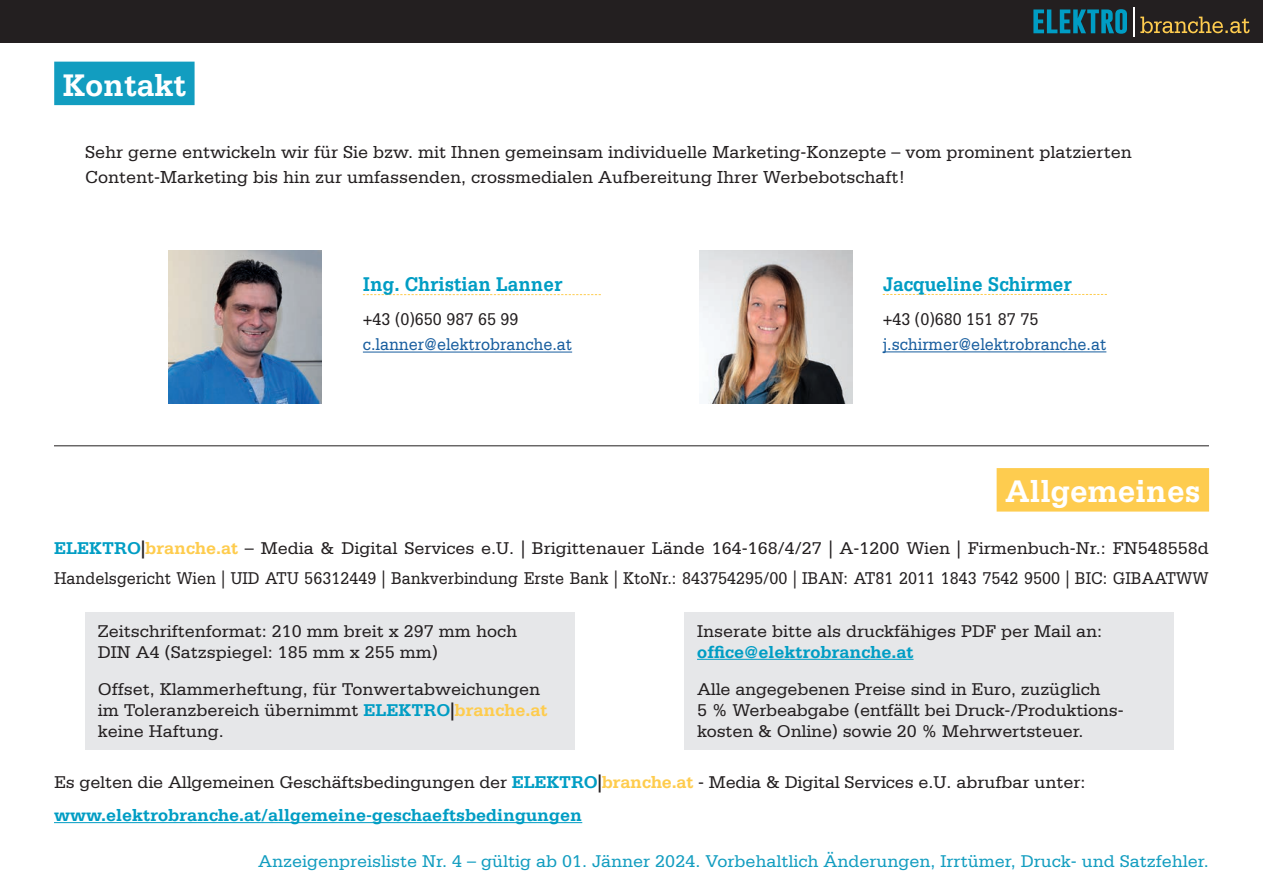
<style>
.page{position:relative;width:1263px;height:893px;background:#fff}
.page>*{position:absolute;margin:0;border:0;box-sizing:border-box;transform-origin:0 0}
.t1{font:700 33px "Serifa Std";color:#fff;scale:.96 1}
.t2{font:700 21px "Serifa Std";color:#009dc4;scale:.9 1}
.t3{font:18.3px/25.5px "Serifa Std";color:#231f20}
.t4{font:18px/21px "Serifa Std";color:#231f20}
.t5{font:18px "Serifa Std";color:#129dc0}
.t6{font:18px "Serifa Std";color:#175d9e;scale:.9 1}
.t7{font:18px "Serifa Std";color:#231f20;scale:.9 1}
.t8{font:700 18px "Serifa Std";color:#009dc4}
.s1{font-weight:700;color:#009dc4}
.s2{font-weight:700}
.s3{font-weight:700;color:#fecc4e}
</style>
<div class="page">
<div style="left:0;top:0;width:1263px;height:43px;background:#231f20"></div>
<svg style="left:1140px;top:17px;width:109px;height:16px"></svg>
<hr style="left:1133px;top:7px;width:2px;height:30px;background:#fff">
<svg style="left:1033px;top:9px;width:94px;height:25px"></svg>
<svg style="left:883px;top:294px;width:224px;height:1px"></svg>
<hr style="left:883px;top:351px;width:223px;height:1px;background:#175d9e">
<svg style="left:363px;top:294px;width:238px;height:1px"></svg>
<hr style="left:363px;top:352px;width:209px;height:1px;background:#175d9e">
<img style="left:169px;top:251px;width:153px;height:153px">
<img style="left:699px;top:250px;width:153px;height:154px">
<hr style="left:54px;top:446px;width:1155px;height:1px;background:#231f20">
<hr style="left:54px;top:822px;width:528px;height:1px;background:#009dc4">
<div style="left:85px;top:612px;width:489px;height:138px;background:#e6e7e9"></div>
<div style="left:684px;top:612px;width:489px;height:138px;background:#e6e7e9"></div>
<hr style="left:697px;top:659px;width:216px;height:1px;background:#009dc4">
<div style="left:54px;top:62px;width:141px;height:43px;background:#129dc0"></div>
<div style="left:997px;top:468px;width:212px;height:44px;background:#fecc4f"></div>
<h1 class="t1" style="left:63px;top:65px;width:130px">Kontakt</h1>
<p class="t3" style="left:85px;top:139px;width:1048px">Sehr gerne entwickeln wir für Sie bzw. mit Ihnen gemeinsam individuelle Marketing-Konzepte – vom prominent platzierten<br>Content-Marketing bis hin zur umfassenden, crossmedialen Aufbereitung Ihrer Werbebotschaft!</p>
<p class="t2" style="left:363px;top:272px;width:223px">Ing. Christian Lanner</p>
<p class="t7" style="left:363px;top:309px;width:174px">+43 (0)650 987 65 99</p>
<p class="t6" style="left:363px;top:334px;width:234px">c.lanner@elektrobranche.at</p>
<p class="t2" style="left:883px;top:271px;width:212px">Jacqueline Schirmer</p>
<p class="t7" style="left:883px;top:309px;width:174px">+43 (0)680 151 87 75</p>
<p class="t6" style="left:883px;top:334px;width:250px">j.schirmer@elektrobranche.at</p>
<h1 class="t1" style="left:1005px;top:472px;width:205px">Allgemeines</h1>
<p class="t4" style="left:54px;top:533px;width:1156px;line-height:30px"><span class="s1">ELEKTRO</span><span class="s2">|</span><span class="s3">branche.at</span> – Media &amp; Digital Services e.U. | Brigittenauer Lände 164-168/4/27 | A-1200 Wien | Firmenbuch-Nr.: FN548558d<br>Handelsgericht Wien | UID ATU 56312449 | Bankverbindung Erste Bank | KtoNr.: 843754295/00 | IBAN: AT81 2011 1843 7542 9500 | BIC: GIBAATWW</p>
<p class="t4" style="left:98px;top:621px;width:421px">Zeitschriftenformat: 210 mm breit x 297 mm hoch<br>DIN A4 (Satzspiegel: 185 mm x 255 mm)</p>
<p class="t4" style="left:98px;top:679px;width:451px">Offset, Klammerheftung, für Tonwertabweichungen im Toleranzbereich übernimmt <span class="s1">ELEKTRO</span><span class="s2">|</span><span class="s3">branche.at </span>keine Haftung.</p>
<p class="t4" style="left:697px;top:620px;width:407px">Inserate bitte als druckfähiges PDF per Mail an:</p>
<p class="t8" style="left:697px;top:641px;width:218px">office@elektrobranche.at</p>
<p class="t4" style="left:697px;top:679px;width:428px">Alle angegebenen Preise sind in Euro, zuzüglich<br>5 % Werbeabgabe (entfällt bei Druck-/Produktions&shy;kosten &amp; Online) sowie 20 % Mehrwertsteuer.</p>
<p class="t4" style="left:54px;top:766px;width:1033px;line-height:33px">Es gelten die Allgemeinen Geschäftsbedingungen der <span class="s1">ELEKTRO</span><span class="s2">|</span><span class="s3">branche.at</span> - Media &amp; Digital Services e.U. abrufbar unter: <span class="s1">www.elektrobranche.at/allgemeine-geschaeftsbedingungen</span></p>
<p class="t5" style="left:258px;top:851px;width:952px">Anzeigenpreisliste Nr. 4 – gültig ab 01. Jänner 2024. Vorbehaltlich Änderungen, Irrtümer, Druck- und Satzfehler.</p>
</div>
